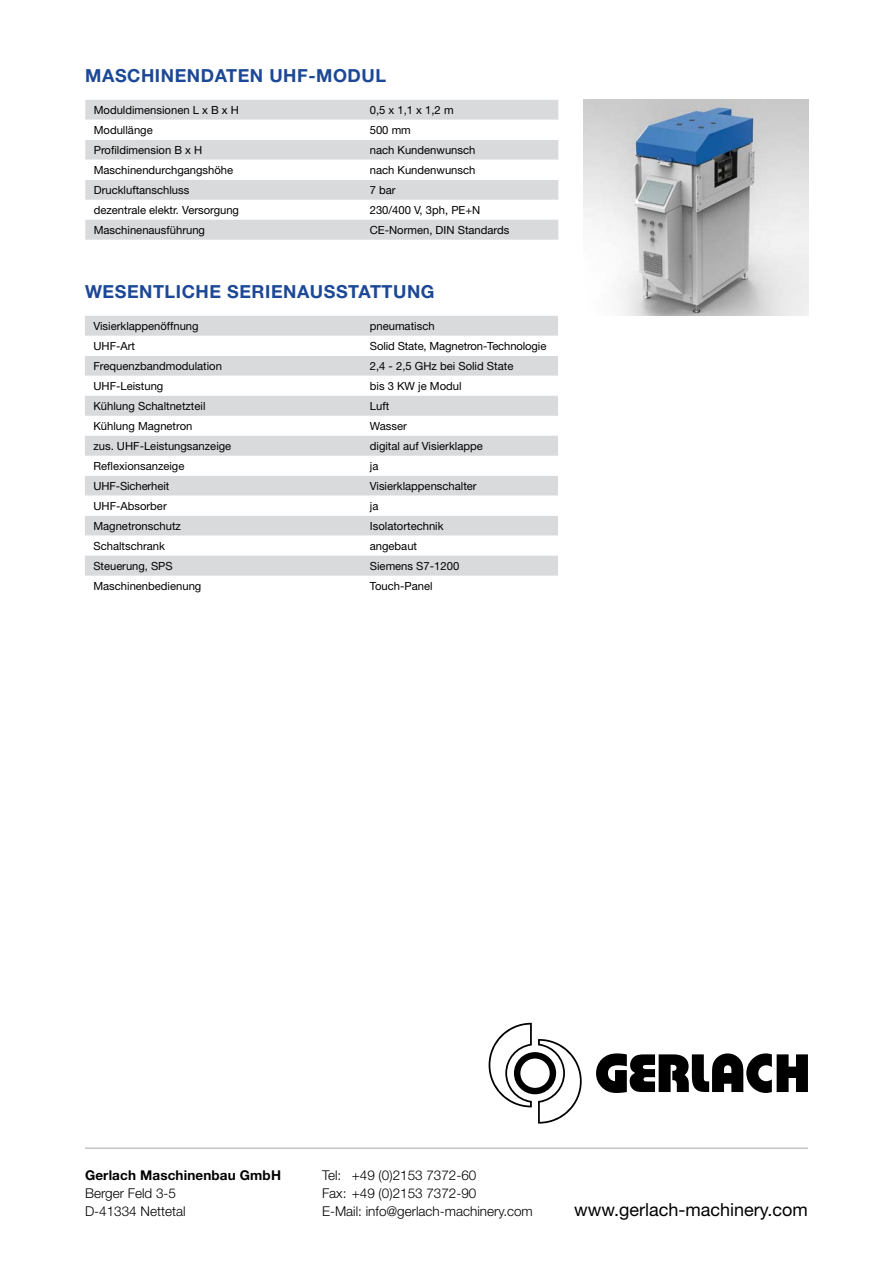
<style>
.page{position:relative;width:893px;height:1263px;background:#fff}
.page>*{position:absolute;margin:0;border:0;box-sizing:border-box;transform-origin:0 0}
.t1{font:700 18px "Helvetica Neue LT";letter-spacing:.03em;color:#1c4896}
.t2{font:18px "Helvetica Neue LT";color:#000}
.t3{font:300 13.5px/18px "Helvetica Neue LT";color:#000}
.t4{font:700 13.5px "Helvetica Neue LT";letter-spacing:.01em;color:#000}
.t5{font:11.25px "Helvetica Neue LT";color:#000}
</style>
<div class="page">
<hr style="left:85px;top:1147px;width:723px;height:2px;background:#87888a">
<img style="left:584px;top:100px;width:224px;height:216px">
<svg style="left:596px;top:1053px;width:212px;height:40px"></svg>
<svg style="left:489px;top:1023px;width:93px;height:100px"></svg>
<div style="left:85px;top:100px;width:473px;height:100px;background:#d9dadb"></div>
<svg style="left:85px;top:120px;width:473px;height:60px"></svg>
<div style="left:85px;top:220px;width:473px;height:20px;background:#d9dadb"></div>
<div style="left:85px;top:316px;width:473px;height:20px;background:#d9dadb"></div>
<div style="left:85px;top:356px;width:473px;height:20px;background:#d9dadb"></div>
<svg style="left:85px;top:396px;width:473px;height:180px;fill:#d9dadb"></svg>
<h1 class="t1" style="left:85px;top:64px;width:302px">MASCHINENDATEN UHF-MODUL</h1>
<p class="t5" style="left:94px;top:103px;width:147px">Moduldimensionen L x B x H</p>
<p class="t5" style="left:370px;top:103px;width:85px">0,5 x 1,1 x 1,2 m</p>
<p class="t5" style="left:94px;top:123px;width:60px">Modullänge</p>
<p class="t5" style="left:370px;top:123px;width:43px">500 mm</p>
<p class="t5" style="left:94px;top:143px;width:110px">Profildimension B x H</p>
<p class="t5" style="left:370px;top:143px;width:107px">nach Kundenwunsch</p>
<p class="t5" style="left:94px;top:163px;width:141px">Maschinendurchgangshöhe</p>
<p class="t5" style="left:370px;top:163px;width:107px">nach Kundenwunsch</p>
<p class="t5" style="left:94px;top:183px;width:97px">Druckluftanschluss</p>
<p class="t5" style="left:370px;top:183px;width:27px">7 bar</p>
<p class="t5" style="left:94px;top:203px;width:147px">dezentrale elektr. Versorgung</p>
<p class="t5" style="left:370px;top:203px;width:112px">230/400 V, 3ph, PE+N</p>
<p class="t5" style="left:94px;top:223px;width:113px">Maschinenausführung</p>
<p class="t5" style="left:370px;top:223px;width:141px">CE-Normen, DIN Standards</p>
<h1 class="t1" style="left:85px;top:280px;width:351px">WESENTLICHE SERIENAUSSTATTUNG</h1>
<p class="t5" style="left:93px;top:319px;width:107px">Visierklappenöffnung</p>
<p class="t5" style="left:370px;top:319px;width:66px">pneumatisch</p>
<p class="t5" style="left:93px;top:339px;width:43px">UHF-Art</p>
<p class="t5" style="left:370px;top:339px;width:178px">Solid State, Magnetron-Technologie</p>
<p class="t5" style="left:93px;top:359px;width:130px">Frequenzbandmodulation</p>
<p class="t5" style="left:370px;top:359px;width:145px">2,4 - 2,5 GHz bei Solid State</p>
<p class="t5" style="left:93px;top:379px;width:72px">UHF-Leistung</p>
<p class="t5" style="left:370px;top:379px;width:93px">bis 3 KW je Modul</p>
<p class="t5" style="left:93px;top:399px;width:114px">Kühlung Schaltnetzteil</p>
<p class="t5" style="left:370px;top:399px;width:21px">Luft</p>
<p class="t5" style="left:93px;top:419px;width:100px">Kühlung Magnetron</p>
<p class="t5" style="left:370px;top:419px;width:39px">Wasser</p>
<p class="t5" style="left:93px;top:439px;width:139px">zus. UHF-Leistungsanzeige</p>
<p class="t5" style="left:370px;top:439px;width:114px">digital auf Visierklappe</p>
<p class="t5" style="left:93px;top:459px;width:93px">Reflexionsanzeige</p>
<p class="t5" style="left:370px;top:459px;width:10px">ja</p>
<p class="t5" style="left:93px;top:479px;width:77px">UHF-Sicherheit</p>
<p class="t5" style="left:370px;top:479px;width:108px">Visierklappenschalter</p>
<p class="t5" style="left:93px;top:499px;width:75px">UHF-Absorber</p>
<p class="t5" style="left:370px;top:499px;width:10px">ja</p>
<p class="t5" style="left:93px;top:519px;width:89px">Magnetronschutz</p>
<p class="t5" style="left:370px;top:519px;width:75px">Isolatortechnik</p>
<p class="t5" style="left:93px;top:539px;width:73px">Schaltschrank</p>
<p class="t5" style="left:370px;top:539px;width:49px">angebaut</p>
<p class="t5" style="left:93px;top:559px;width:81px">Steuerung, SPS</p>
<p class="t5" style="left:370px;top:559px;width:91px">Siemens S7-1200</p>
<p class="t5" style="left:93px;top:579px;width:109px">Maschinenbedienung</p>
<p class="t5" style="left:370px;top:579px;width:64px">Touch-Panel</p>
<p class="t4" style="left:85px;top:1167px;width:197px">Gerlach Maschinenbau GmbH</p>
<p class="t3" style="left:85px;top:1184px;width:102px">Berger Feld 3-5<br>D-41334 Nettetal</p>
<p class="t3" style="left:322px;top:1166px;width:212px">Tel: +49 (0)2153 7372-60<br>Fax: +49 (0)2153 7372-90<br>E-Mail: info@gerlach-machinery.com</p>
<h1 class="t2" style="left:574px;top:1199px;width:235px">www.gerlach-machinery.com</h1>
</div>
